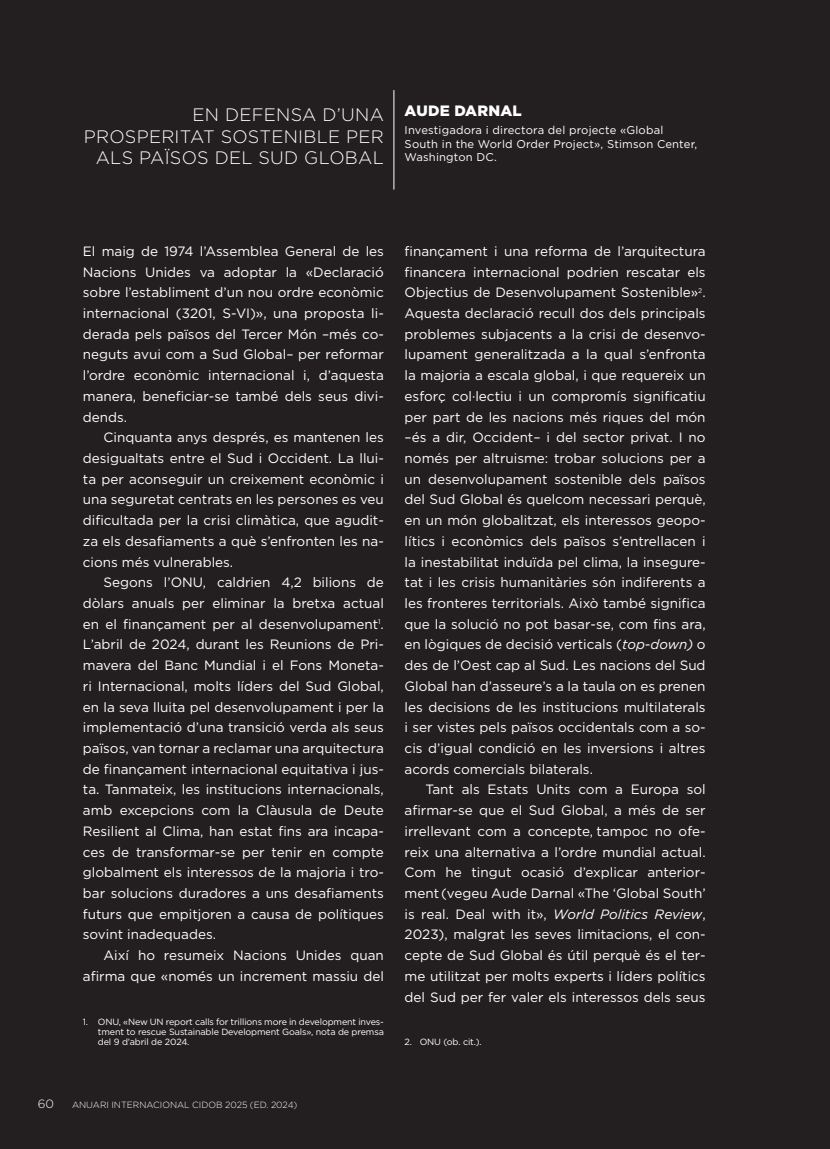
<style>
.page{position:relative;width:830px;height:1149px;background:#fff}
.page>*{position:absolute;margin:0;border:0;box-sizing:border-box;transform-origin:0 0}
.t1{font:300 18px/21.6px "Gotham";letter-spacing:.015em;color:#fff;text-align:right}
.t2{font:900 15px "Gotham";letter-spacing:.015em;color:#fff}
.t3{font:13.5px/20.7px "Gotham";color:#fff;text-align:justify}
.t4{font:300 12px "Gotham";color:#fff}
.t5{font:11.25px/13.5px "Gotham";letter-spacing:.015em;color:#fff}
.t6{font:9px/10.4px "Gotham";letter-spacing:-.015em;color:#fff;text-align:justify}
.t7{font:300 9px "Gotham";color:#fff}
.s1{font-style:italic}
</style>
<div class="page">
<div style="left:0;top:0;width:829px;height:1148px;background:#231f20"></div>
<hr style="left:393px;top:90px;width:1px;height:99px;background:#fff">
<h1 class="t1" style="left:84px;top:103px;width:301px">EN DEFENSA D’UNA<br>PROSPERITAT SOSTENIBLE PER<br>ALS PAÏSOS DEL SUD GLOBAL</h1>
<p class="t2" style="left:404px;top:101px;width:119px">AUDE DARNAL</p>
<p class="t5" style="left:404px;top:123px;width:294px">Investigadora i directora del projecte «Global<br>South in the World Order Project», Stimson Center,<br>Washington DC.</p>
<p class="t3" style="left:83px;top:240px;width:302px">El maig de 1974 l’Assemblea General de les Nacions Unides va adoptar la «Declaració sobre l’establiment d’un nou ordre econòmic internacional (3201, S-VI)», una proposta li&shy;derada pels països del Tercer Món –més co&shy;neguts avui com a Sud Global– per reformar l’ordre econòmic internacional i, d’aquesta manera, beneficiar-se també dels seus divi&shy;dends.</p>
<p class="t3" style="left:83px;top:426px;width:302px;text-indent:21px">Cinquanta anys després, es mantenen les desigualtats entre el Sud i Occident. La llui&shy;ta per aconseguir un creixement econòmic i una seguretat centrats en les persones es veu dificultada per la crisi climàtica, que agudit&shy;za els desafiaments a què s’enfronten les na&shy;cions més vulnerables.</p>
<p class="t3" style="left:83px;top:571px;width:302px;text-indent:21px">Segons l’ONU, caldrien 4,2 bilions de dòlars anuals per eliminar la bretxa actual en el finançament per al desenvolupament<sup>1</sup>.<br>L’abril de 2024, durant les Reunions de Pri&shy;mavera del Banc Mundial i el Fons Moneta&shy;ri Internacional, molts líders del Sud Global, en la seva lluita pel desenvolupament i per la implementació d’una transició verda als seus països, van tornar a reclamar una arquitectura de finançament internacional equitativa i jus&shy;ta. Tanmateix, les institucions internacionals, amb excepcions com la Clàusula de Deute Resilient al Clima, han estat fins ara incapa&shy;ces de transformar-se per tenir en compte globalment els interessos de la majoria i tro&shy;bar solucions duradores a uns desafiaments futurs que empitjoren a causa de polítiques sovint inadequades.</p>
<p class="t3" style="left:83px;top:944px;width:302px;text-align:right">Així ho resumeix Nacions Unides quan afirma que «només un increment massiu del</p>
<p class="t6" style="left:98px;top:1015px;width:287px;text-indent:-15px">1. ONU, «New UN report calls for trillions more in development inves&shy;tment to rescue Sustainable Development Goals», nota de premsa del 9 d’abril de 2024.</p>
<p class="t4" style="left:38px;top:1095px;width:18px">60</p>
<p class="t7" style="left:72px;top:1098px;width:227px">ANUARI INTERNACIONAL CIDOB 2025 (ED. 2024)</p>
<p class="t3" style="left:404px;top:240px;width:302px">finançament i una reforma de l’arquitectura financera internacional podrien rescatar els Objectius de Desenvolupament Sostenible»<sup>2</sup>.<br>Aquesta declaració recull dos dels principals problemes subjacents a la crisi de desenvo&shy;lupament generalitzada a la qual s’enfronta la majoria a escala global, i que requereix un esforç col·lectiu i un compromís significatiu per part de les nacions més riques del món –és a dir, Occident– i del sector privat. I no només per altruisme: trobar solucions per a un desenvolupament sostenible dels països del Sud Global és quelcom necessari perquè, en un món globalitzat, els interessos geopo&shy;lítics i econòmics dels països s’entrellacen i la inestabilitat induïda pel clima, la insegure&shy;tat i les crisis humanitàries són indiferents a les fronteres territorials. Això també significa que la solució no pot basar-se, com fins ara, en lògiques de decisió verticals (<span class="s1">top-down)</span> o des de l’Oest cap al Sud. Les nacions del Sud Global han d’asseure’s a la taula on es prenen les decisions de les institucions multilaterals i ser vistes pels països occidentals com a so&shy;cis d’igual condició en les inversions i altres acords comercials bilaterals.</p>
<p class="t3" style="left:404px;top:778px;width:302px;text-indent:21px">Tant als Estats Units com a Europa sol afirmar-se que el Sud Global, a més de ser irrellevant com a concepte, tampoc no ofe&shy;reix una alternativa a l’ordre mundial actual.<br>Com he tingut ocasió d’explicar anterior&shy;ment (vegeu Aude Darnal «The ‘Global South’ is real. Deal with it», <span class="s1">World Politics Review</span>, 2023), malgrat les seves limitacions, el con&shy;cepte de Sud Global és útil perquè és el ter&shy;me utilitzat per molts experts i líders polítics del Sud per fer valer els interessos dels seus</p>
<p class="t6" style="left:404px;top:1036px;width:79px">2. ONU (ob. cit.).</p>
</div>
